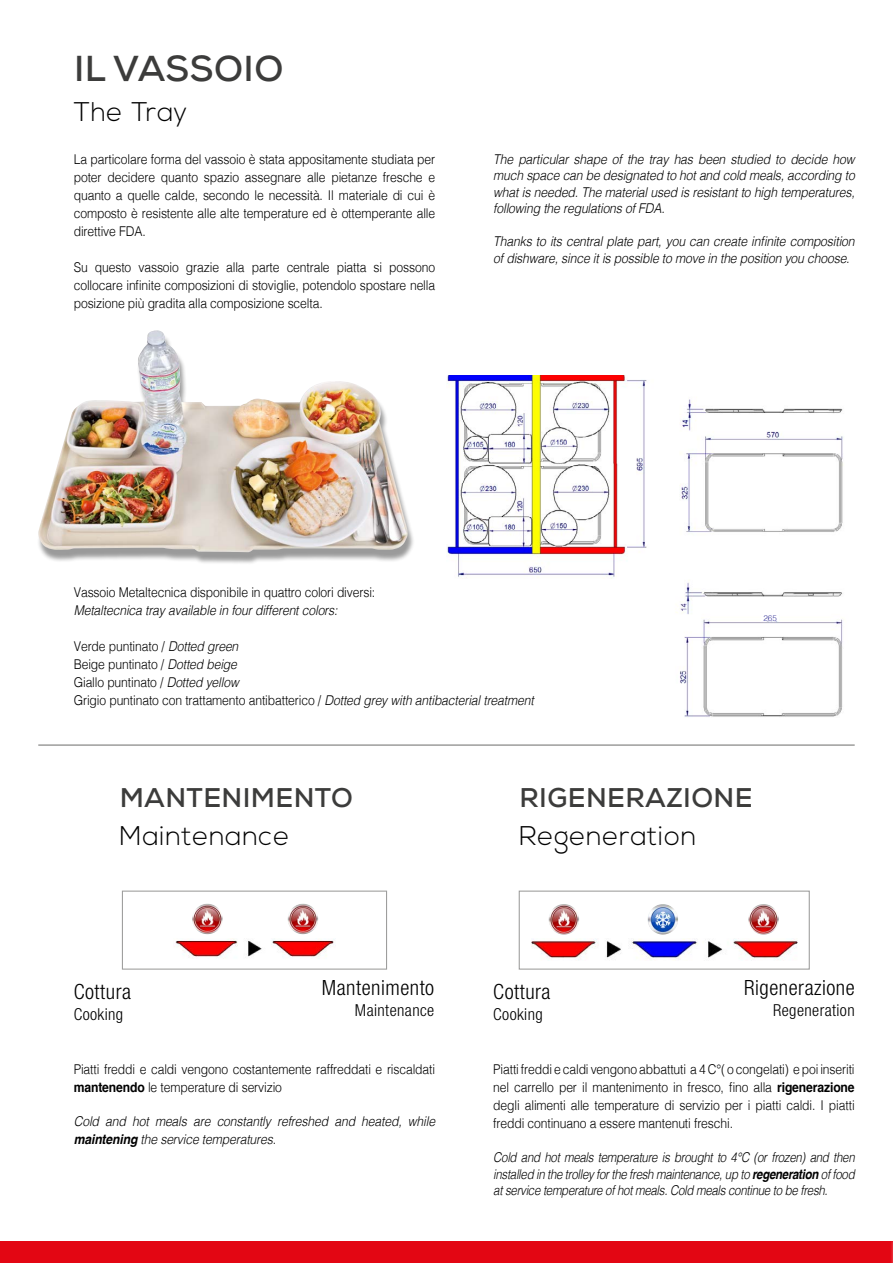
<style>
.page{position:relative;width:893px;height:1263px;background:#fff}
.page>*{position:absolute;margin:0;border:0;box-sizing:border-box;transform-origin:0 0}
.t1{font:700 36px "Nexa";letter-spacing:.015em;color:#3c3c3b}
.t2{font:300 27px "Nexa";letter-spacing:.025em;color:#000}
.t3{font:700 27px "Nexa";letter-spacing:.015em;color:#3c3c3b}
.t4{font:300 condensed 21px "Helvetica Neue LT Std";letter-spacing:.025em;color:#000}
.t5{font:300 condensed 16.5px "Helvetica Neue LT Std";letter-spacing:.025em;color:#000}
.t6{font:300 13.5px/18px "Helvetica";letter-spacing:-.01em;color:#000;text-align:justify;scale:.9 1}
.t7{font:italic 300 13.5px/16.5px "Helvetica";letter-spacing:-.01em;color:#000;scale:.9 1}
.t8{font:italic 300 13.5px/16.5px "Helvetica";letter-spacing:-.01em;color:#000;text-align:justify;scale:.85 1}
.t9{font:300 8.1px "Helvetica";color:#3b399a}
.s1{font-style:italic}
.s2{font-weight:700}
.s3{font-style:normal}
</style>
<div class="page">
<hr style="left:38px;top:744px;width:817px;height:2px;background:#9d9d9c">
<div style="left:37px;top:334px;width:378px;height:230px;background:#000;opacity:.4"></div>
<img style="left:38px;top:330px;width:370px;height:222px">
<div style="left:122px;top:890px;width:265px;height:80px;background:#fff;border:1px solid #9d9d9c"></div>
<img style="left:175px;top:938px;width:159px;height:21px">
<svg style="left:198px;top:904px;width:10px;height:3px"></svg>
<svg style="left:294px;top:904px;width:9px;height:3px"></svg>
<div style="left:519px;top:890px;width:291px;height:80px;background:#fff;border:1px solid #9d9d9c"></div>
<img style="left:532px;top:939px;width:266px;height:21px">
<svg style="left:654px;top:904px;width:9px;height:3px"></svg>
<svg style="left:555px;top:904px;width:9px;height:3px"></svg>
<svg style="left:755px;top:904px;width:9px;height:3px"></svg>
<img style="left:446px;top:375px;width:397px;height:204px">
<img style="left:676px;top:580px;width:167px;height:138px">
<div style="left:758px;top:607px;width:25px;height:17px;background:#fff;opacity:.4"></div>
<div style="left:761px;top:611px;width:18px;height:10px;background:#fff"></div>
<div style="left:0;top:1238px;width:893px;height:25px;background:#fff;opacity:.4"></div>
<div style="left:0;top:1242px;width:893px;height:21px;background:#e30613"></div>
<hr style="left:890px;top:1238px;width:3px;height:25px;background:#fff;opacity:.4">
<svg style="left:892px;top:1242px;width:1px;height:21px"></svg>
<h1 class="t1" style="left:74px;top:45px;width:211px">IL VASSOIO</h1>
<h2 class="t2" style="left:74px;top:96px;width:115px">The Tray</h2>
<p class="t6" style="left:74px;top:149px;width:403px">La particolare forma del vassoio è stata appositamente studiata per poter decidere quanto spazio assegnare alle pietanze fresche e quanto a quelle calde, secondo le necessità. Il materiale di cui è composto è resistente alle alte temperature ed è ottemperante alle direttive FDA.</p>
<p class="t6" style="left:74px;top:257px;width:403px">Su questo vassoio grazie alla parte centrale piatta si possono collocare infinite composizioni di stoviglie, potendolo spostare nella posizione più gradita alla composizione scelta.</p>
<p class="t7" style="left:493px;top:150px;width:403px;text-align:justify">The particular shape of the tray has been studied to decide how much space can be designated to hot and cold meals, according to what is needed. The material used is resistant to high temperatures, following the regulations of FDA.</p>
<p class="t7" style="left:493px;top:232px;width:403px">Thanks to its central plate part, you can create infinite composition of dishware, since it is possible to move in the position you choose.</p>
<p class="t6" style="left:74px;top:582px;width:337px">Vassoio Metaltecnica disponibile in quattro colori diversi:</p>
<p class="t7" style="left:74px;top:601px;width:295px">Metaltecnica tray available in four different colors:</p>
<p class="t6" style="left:74px;top:636px;width:513px;text-align:left">Verde puntinato / <span class="s1">Dotted green<br></span>Beige puntinato / <span class="s1">Dotted beige<br></span>Giallo puntinato / <span class="s1">Dotted yellow<br></span>Grigio puntinato con trattamento antibatterico / <span class="s1">Dotted grey with antibacterial treatment</span></p>
<p class="t9" style="left:763px;top:611px;width:15px">265</p>
<h2 class="t3" style="left:120px;top:781px;width:235px">MANTENIMENTO</h2>
<h2 class="t2" style="left:119px;top:820px;width:171px">Maintenance</h2>
<h2 class="t3" style="left:519px;top:781px;width:235px">RIGENERAZIONE</h2>
<h2 class="t2" style="left:519px;top:820px;width:179px">Regeneration</h2>
<h3 class="t4" style="left:74px;top:980px;width:59px">Cottura</h3>
<p class="t5" style="left:74px;top:1005px;width:51px">Cooking</p>
<h3 class="t4" style="left:322px;top:975px;width:114px">Mantenimento</h3>
<p class="t5" style="left:355px;top:1000px;width:81px">Maintenance</p>
<h3 class="t4" style="left:493px;top:980px;width:59px">Cottura</h3>
<p class="t5" style="left:493px;top:1005px;width:51px">Cooking</p>
<h3 class="t4" style="left:744px;top:975px;width:112px">Rigenerazione</h3>
<p class="t5" style="left:773px;top:1000px;width:83px">Regeneration</p>
<p class="t6" style="left:74px;top:1059px;width:403px">Piatti freddi e caldi vengono costantemente raffreddati e riscaldati <span class="s2">mantenendo</span> le temperature di servizio</p>
<p class="t7" style="left:74px;top:1111px;width:403px;line-height:18px">Cold and hot meals are constantly refreshed and heated, while <span class="s2">maintening</span> the service temperatures<span class="s3">.</span></p>
<p class="t6" style="left:493px;top:1059px;width:403px">Piatti freddi e caldi vengono abbattuti a 4 C°( o congelati) e poi inseriti nel carrello per il mantenimento in fresco, fino alla <span class="s2">rigenerazione </span>degli alimenti alle temperature di servizio per i piatti caldi. I piatti freddi continuano a essere mantenuti freschi.</p>
<p class="t8" style="left:493px;top:1148px;width:427px">Cold and hot meals temperature is brought to 4°C (or frozen) and then installed in the trolley for the fresh maintenance, up to <span class="s2">regeneration</span> of food at service temperature of hot meals. Cold meals continue to be fresh.</p>
</div>
